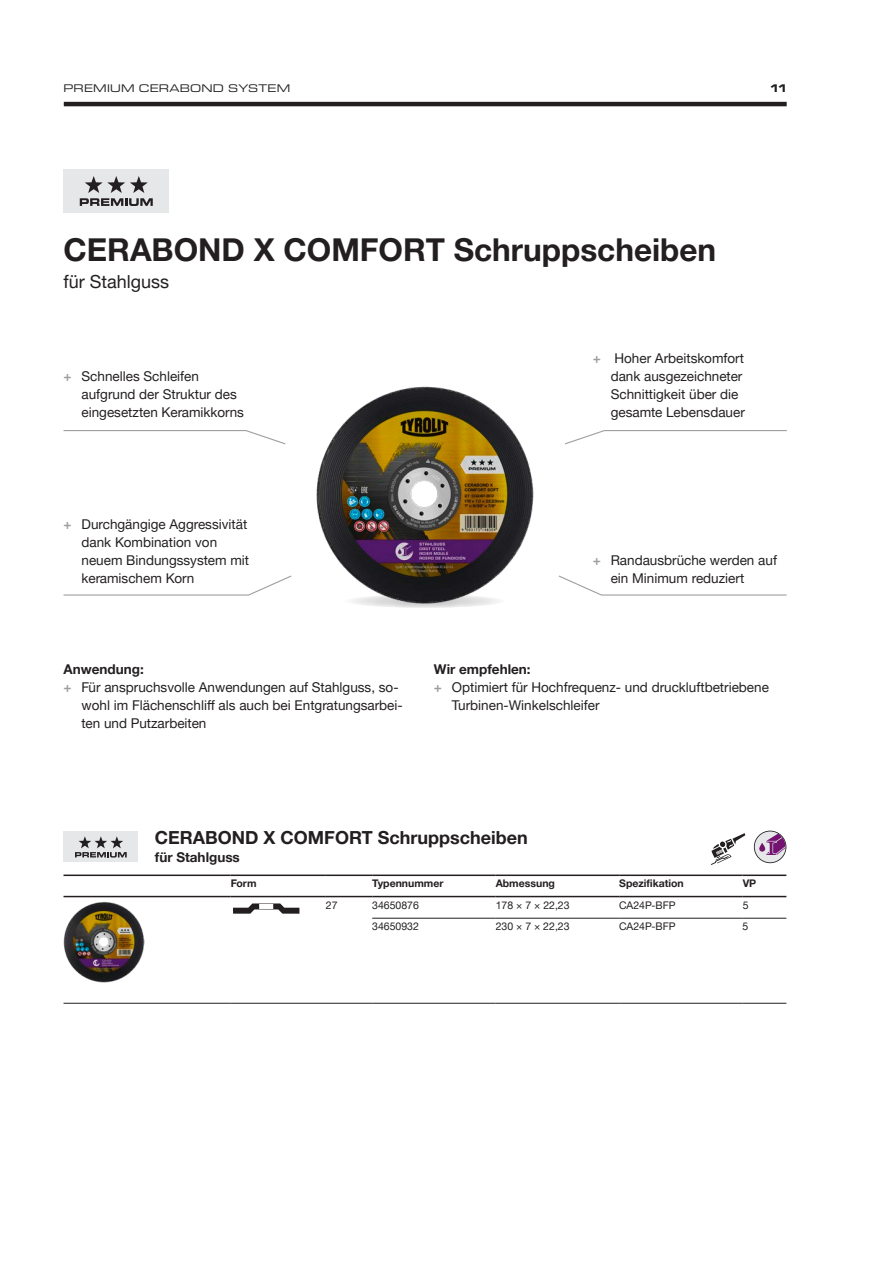
<style>
.page{position:relative;width:893px;height:1263px;background:#fff}
.page>*{position:absolute;margin:0;border:0;box-sizing:border-box;transform-origin:0 0}
.t1{font:700 31.5px "Helvetica Neue LTW1 G";color:#231f20}
.t2{font:700 18px "Helvetica Neue LTW1 G";color:#231f20}
.t3{font:18px "Helvetica Neue LTW1 G";color:#231f20}
.t4{font:13.5px/18px "Helvetica Neue LTW1 G";color:#231f20}
.t5{font:700 13.5px "Helvetica Neue LTW1 G";color:#231f20}
.t6{font:expanded 11.25px "Eurostile Next W1 G";letter-spacing:.02em;color:#231f20}
.t7{font:700 expanded 11.25px "Eurostile Next W1 G";color:#231f20}
.t8{font:10.5px "Helvetica Neue LTW1 G";color:#231f20}
.t9{font:700 10.5px "Helvetica Neue LTW1 G";color:#231f20}
.s1{font-weight:700;color:#9d9fa2}
</style>
<div class="page">
<hr style="left:64px;top:102px;width:723px;height:4px;background:#231f20">
<div style="left:64px;top:169px;width:105px;height:44px;background:#e6e7e9"></div>
<svg style="left:80px;top:176px;width:73px;height:30px"></svg>
<div style="left:64px;top:831px;width:74px;height:31px;background:#e6e7e9"></div>
<svg style="left:75px;top:836px;width:52px;height:21px"></svg>
<svg style="left:711px;top:833px;width:34px;height:32px"></svg>
<svg style="left:754px;top:831px;width:32px;height:32px"></svg>
<img style="left:64px;top:901px;width:81px;height:81px">
<svg style="left:233px;top:903px;width:66px;height:11px"></svg>
<svg style="left:344px;top:594px;width:162px;height:14px"></svg>
<img style="left:316px;top:386px;width:218px;height:219px">
<hr style="left:372px;top:918px;width:124px;height:1px;background:#231f20">
<hr style="left:496px;top:918px;width:123px;height:1px;background:#231f20">
<hr style="left:619px;top:918px;width:124px;height:1px;background:#231f20">
<hr style="left:743px;top:918px;width:43px;height:1px;background:#231f20">
<hr style="left:64px;top:874px;width:167px;height:2px;background:#231f20">
<hr style="left:231px;top:874px;width:95px;height:2px;background:#231f20">
<hr style="left:326px;top:874px;width:46px;height:2px;background:#231f20">
<hr style="left:372px;top:874px;width:124px;height:2px;background:#231f20">
<hr style="left:496px;top:874px;width:123px;height:2px;background:#231f20">
<hr style="left:619px;top:874px;width:124px;height:2px;background:#231f20">
<hr style="left:743px;top:874px;width:43px;height:2px;background:#231f20">
<hr style="left:64px;top:896px;width:167px;height:1px;background:#231f20">
<hr style="left:231px;top:896px;width:95px;height:1px;background:#231f20">
<hr style="left:326px;top:896px;width:46px;height:1px;background:#231f20">
<hr style="left:372px;top:896px;width:124px;height:1px;background:#231f20">
<hr style="left:496px;top:896px;width:123px;height:1px;background:#231f20">
<hr style="left:619px;top:896px;width:124px;height:1px;background:#231f20">
<hr style="left:743px;top:896px;width:43px;height:1px;background:#231f20">
<hr style="left:64px;top:1003px;width:167px;height:1px;background:#231f20">
<hr style="left:231px;top:1003px;width:95px;height:1px;background:#231f20">
<hr style="left:326px;top:1003px;width:46px;height:1px;background:#231f20">
<hr style="left:372px;top:1003px;width:124px;height:1px;background:#231f20">
<hr style="left:496px;top:1003px;width:123px;height:1px;background:#231f20">
<hr style="left:619px;top:1003px;width:124px;height:1px;background:#231f20">
<hr style="left:743px;top:1003px;width:43px;height:1px;background:#231f20">
<svg style="left:63px;top:575px;width:229px;height:21px"></svg>
<svg style="left:558px;top:575px;width:229px;height:21px"></svg>
<svg style="left:63px;top:430px;width:223px;height:15px"></svg>
<svg style="left:565px;top:430px;width:222px;height:15px"></svg>
<p class="t6" style="left:64px;top:81px;width:228px">PREMIUM CERABOND SYSTEM</p>
<p class="t7" style="left:771px;top:81px;width:17px">11</p>
<h1 class="t1" style="left:64px;top:230px;width:654px">CERABOND X COMFORT Schruppscheiben</h1>
<h2 class="t3" style="left:64px;top:270px;width:107px">für Stahlguss</h2>
<p class="t4" style="left:82px;top:367px;width:164px;text-indent:-18px"><span class="s1">+</span> Schnelles Schleifen aufgrund der Struktur des eingesetzten Keramikkorns</p>
<p class="t4" style="left:611px;top:349px;width:136px;text-indent:-18px"><span class="s1">+</span> Hoher Arbeitskomfort dank ausgezeichneter<br>Schnittigkeit über die gesamte Lebensdauer</p>
<p class="t4" style="left:82px;top:515px;width:169px;text-indent:-18px"><span class="s1">+</span> Durchgängige Aggressivität dank Kombination von neuem Bindungssystem mit keramischem Korn</p>
<p class="t4" style="left:611px;top:551px;width:168px;text-indent:-18px"><span class="s1">+</span> Randausbrüche werden auf ein Minimum reduziert</p>
<p class="t5" style="left:64px;top:661px;width:82px">Anwendung:</p>
<p class="t4" style="left:64px;top:678px;width:337px"><span class="s1">+</span> Für anspruchsvolle Anwendungen auf Stahlguss, so-</p>
<p class="t4" style="left:82px;top:696px;width:323px">wohl im Flächenschliff als auch bei Entgratungsarbei-</p>
<p class="t4" style="left:82px;top:714px;width:126px">ten und Putzarbeiten</p>
<p class="t5" style="left:434px;top:661px;width:98px">Wir empfehlen:</p>
<p class="t4" style="left:434px;top:678px;width:337px"><span class="s1">+</span> Optimiert für Hochfrequenz- und druckluftbetriebene</p>
<p class="t4" style="left:452px;top:696px;width:149px">Turbinen-Winkelschleifer</p>
<h2 class="t2" style="left:155px;top:827px;width:374px">CERABOND X COMFORT Schruppscheiben</h2>
<p class="t5" style="left:155px;top:849px;width:86px">für Stahlguss</p>
<p class="t9" style="left:231px;top:877px;width:27px">Form</p>
<p class="t9" style="left:372px;top:877px;width:73px">Typennummer</p>
<p class="t9" style="left:496px;top:877px;width:61px">Abmessung</p>
<p class="t9" style="left:619px;top:877px;width:66px">Spezifikation</p>
<p class="t9" style="left:743px;top:877px;width:15px">VP</p>
<p class="t8" style="left:326px;top:899px;width:13px">27</p>
<p class="t8" style="left:372px;top:899px;width:48px">34650876</p>
<p class="t8" style="left:496px;top:899px;width:75px">178 × 7 × 22,23</p>
<p class="t8" style="left:619px;top:899px;width:58px">CA24P-BFP</p>
<p class="t8" style="left:743px;top:899px;width:7px">5</p>
<p class="t8" style="left:372px;top:920px;width:48px">34650932</p>
<p class="t8" style="left:496px;top:920px;width:75px">230 × 7 × 22,23</p>
<p class="t8" style="left:619px;top:920px;width:58px">CA24P-BFP</p>
<p class="t8" style="left:743px;top:920px;width:7px">5</p>
</div>
